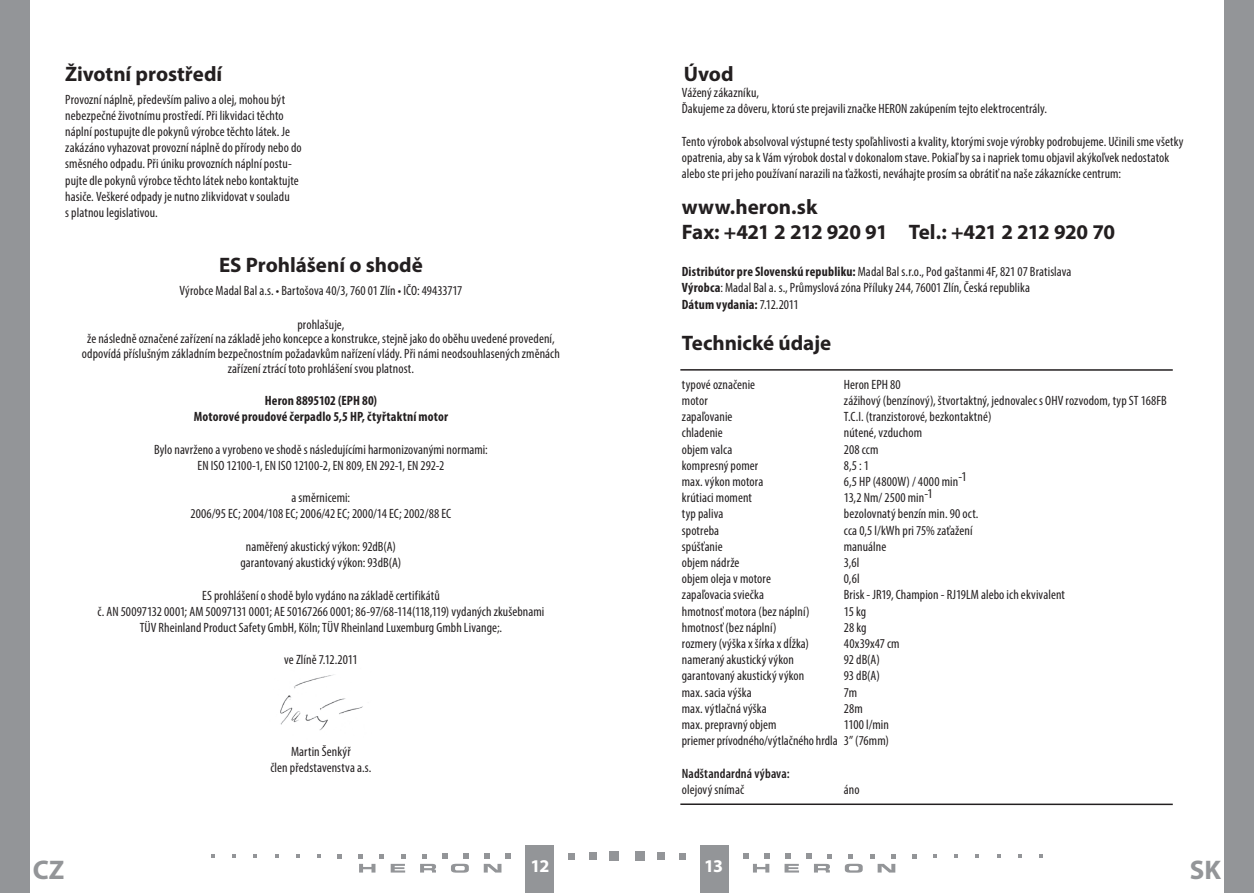
<style>
.page{position:relative;width:1254px;height:893px;background:#fff}
.page>*{position:absolute;margin:0;border:0;box-sizing:border-box;transform-origin:0 0}
.t1{font:700 27px "Myriad Pro";color:#939598}
.oddíl{font:700 21px "Myriad Pro";letter-spacing:-.005em;color:#231f20}
.oddíl-2{font:700 21px "Myriad Pro";letter-spacing:-.035em;color:#231f20}
.Normální{font:700 21px "Myriad Pro";color:#231f20}
.t2{font:700 18px "Myriad Pro";color:#fff}
.Normální-2{font:condensed 13.5px/16.2px "Myriad Pro";letter-spacing:.005em;color:#231f20;text-align:center}
.Normální-3{font:700 condensed 13.5px "Myriad Pro";letter-spacing:.01em;color:#231f20}
.Normální-4{font:600 condensed 13.5px "Myriad Pro";letter-spacing:.01em;color:#231f20}
.s1{font-weight:700}
.s2{font-weight:400}
</style>
<div class="page">
<div style="left:700px;top:844px;width:28px;height:49px;background:#939598"></div>
<div style="left:525px;top:844px;width:29px;height:49px;background:#939598"></div>
<div style="left:1224px;top:0;width:30px;height:893px;background:#939598"></div>
<div style="left:635px;top:851px;width:10px;height:10px;background:#939598"></div>
<div style="left:657px;top:852px;width:8px;height:8px;background:#939598"></div>
<div style="left:679px;top:853px;width:7px;height:6px;background:#939598"></div>
<svg style="left:912px;top:854px;width:4px;height:4px"></svg>
<svg style="left:933px;top:854px;width:4px;height:4px"></svg>
<svg style="left:954px;top:854px;width:4px;height:4px"></svg>
<svg style="left:975px;top:854px;width:4px;height:4px"></svg>
<svg style="left:997px;top:854px;width:3px;height:4px"></svg>
<svg style="left:1018px;top:854px;width:3px;height:4px"></svg>
<svg style="left:1039px;top:854px;width:4px;height:4px"></svg>
<div style="left:609px;top:851px;width:9px;height:10px;background:#939598"></div>
<div style="left:589px;top:852px;width:8px;height:8px;background:#939598"></div>
<div style="left:568px;top:853px;width:7px;height:6px;background:#939598"></div>
<svg style="left:337px;top:854px;width:5px;height:4px"></svg>
<svg style="left:317px;top:854px;width:4px;height:4px"></svg>
<svg style="left:296px;top:854px;width:4px;height:4px"></svg>
<svg style="left:275px;top:854px;width:4px;height:4px"></svg>
<svg style="left:253px;top:854px;width:4px;height:4px"></svg>
<svg style="left:232px;top:854px;width:4px;height:4px"></svg>
<svg style="left:211px;top:854px;width:4px;height:4px"></svg>
<div style="left:0;top:0;width:30px;height:893px;background:#939598"></div>
<svg style="left:358px;top:853px;width:153px;height:20px"></svg>
<svg style="left:743px;top:853px;width:152px;height:20px"></svg>
<img style="left:280px;top:674px;width:83px;height:56px">
<hr style="left:680px;top:369px;width:493px;height:2px;background:#231f20">
<hr style="left:680px;top:803px;width:493px;height:2px;background:#231f20">
<p class="oddíl" style="left:65px;top:60px;width:159px">Životní prostředí</p>
<p class="Normální-2" style="left:65px;top:91px;width:238px;text-align:left">Provozní náplně, především palivo a olej, mohou být nebezpečné životnímu prostředí. Při likvidaci těchto náplní postupujte dle pokynů výrobce těchto látek. Je zakázáno vyhazovat provozní náplně do přírody nebo do směsného odpadu. Při úniku provozních náplní postu&shy;pujte dle pokynů výrobce těchto látek nebo kontaktujte hasiče. Veškeré odpady je nutno zlikvidovat v souladu<br>s platnou legislativou.</p>
<p class="oddíl" style="left:219px;top:252px;width:205px">ES Prohlášení o shodě</p>
<p class="Normální-2" style="left:179px;top:282px;width:284px">Výrobce Madal Bal a.s. • Bartošova 40/3, 760 01 Zlín • IČO: 49433717</p>
<p class="Normální-2" style="left:82px;top:317px;width:480px;line-height:14.7px">prohlašuje,<br>že následně označené zařízení na základě jeho koncepce akonstrukce, stejně jako do oběhu uvedené provedení, odpovídá příslušným základním bezpečnostním požadavkům nařízení vlády. Při námi neodsouhlasených změnách zařízení ztrácí toto prohlášení svou platnost.</p>
<p class="Normální-3" style="left:265px;top:392px;width:114px">Heron 8895102 (EPH 80)</p>
<p class="Normální-3" style="left:194px;top:408px;width:256px">Motorové proudové čerpadlo 5,5 HP, čtyřtaktní motor</p>
<p class="Normální-2" style="left:154px;top:441px;width:335px">Bylo navrženo a vyrobeno ve shodě s následujícími harmonizovanými normami:</p>
<p class="Normální-2" style="left:198px;top:457px;width:248px">EN ISO 12100-1, EN ISO 12100-2, EN 809, EN 292-1, EN 292-2</p>
<p class="Normální-2" style="left:292px;top:490px;width:60px">a směrnicemi:</p>
<p class="Normální-2" style="left:191px;top:506px;width:262px">2006/95 EC; 2004/108 EC; 2006/42 EC; 2000/14 EC; 2002/88 EC</p>
<p class="Normální-2" style="left:246px;top:538px;width:152px">naměřený akustický výkon: 92dB(A)</p>
<p class="Normální-2" style="left:240px;top:554px;width:162px">garantovaný akustický výkon: 93dB(A)</p>
<p class="Normální-2" style="left:97px;top:587px;width:448px">ES prohlášení o shodě bylo vydáno na základě certifikátů<br>č. AN 50097132 0001; AM 50097131 0001; AE 50167266 0001; 86-97/68-114(118,119) vydaných zkušebnami<br>TÜV Rheinland Product Safety GmbH, Köln; TÜV Rheinland Luxemburg Gmbh Livange;.</p>
<p class="Normální-2" style="left:284px;top:652px;width:75px">ve Zlíně 7.12.2011</p>
<p class="Normální-2" style="left:270px;top:743px;width:103px">Martin Šenkýř<br>člen představenstva a.s.</p>
<p class="Normální" style="left:684px;top:60px;width:51px">Úvod</p>
<p class="Normální-2" style="left:682px;top:85px;width:79px">Vážený zákazníku,</p>
<p class="Normální-2" style="left:682px;top:101px;width:367px">Ďakujeme za dôveru, ktorú ste prejavili značke HERON zakúpením tejto elektrocentrály.</p>
<p class="Normální-2" style="left:682px;top:133px;width:503px;text-align:left">Tento výrobok absolvoval výstupné testy spoľahlivosti a kvality, ktorými svoje výrobky podrobujeme. Učinili sme všetky opatrenia, aby sa k Vám výrobok dostal v dokonalom stave. Pokiaľ by sa i napriek tomu objavil akýkoľvek nedostatok alebo ste pri jeho používaní narazili na ťažkosti, neváhajte prosím sa obrátiť na naše zákaznícke centrum:</p>
<p class="oddíl" style="left:682px;top:193px;width:137px">www.heron.sk</p>
<p class="oddíl-2" style="left:682px;top:218px;width:435px">Fax: +421 2 212 920 91 Tel.: +421 2 212 920 70</p>
<p class="Normální-2" style="left:682px;top:263px;width:391px"><span class="s1">Distribútor pre Slovenskú republiku:</span> Madal Bal s.r.o., Pod gaštanmi 4F, 821 07 Bratislava</p>
<p class="Normální-2" style="left:682px;top:280px;width:350px"><span class="s1">Výrobca</span>: Madal Bal a. s., Průmyslová zóna Příluky 244, 76001 Zlín, Česká republika</p>
<p class="Normální-3" style="left:682px;top:296px;width:118px">Dátum vydania: <span class="s2">7.12.2011</span></p>
<p class="oddíl" style="left:682px;top:329px;width:151px">Technické údaje</p>
<p class="Normální-2" style="left:682px;top:376px;width:75px">typové označenie</p>
<p class="Normální-2" style="left:844px;top:376px;width:58px">Heron EPH 80</p>
<p class="Normální-2" style="left:682px;top:392px;width:27px">motor</p>
<p class="Normální-2" style="left:844px;top:392px;width:324px">zážihový (benzínový), štvortaktný, jednovalec s OHV rozvodom, typ ST 168FB</p>
<p class="Normální-2" style="left:682px;top:408px;width:52px">zapaľovanie</p>
<p class="Normální-2" style="left:844px;top:408px;width:149px">T.C.I. (tranzistorové, bezkontaktné)</p>
<p class="Normální-2" style="left:682px;top:425px;width:42px">chladenie</p>
<p class="Normální-2" style="left:844px;top:425px;width:80px">nútené, vzduchom</p>
<p class="Normální-2" style="left:682px;top:441px;width:52px">objem valca</p>
<p class="Normální-2" style="left:844px;top:441px;width:36px">208 ccm</p>
<p class="Normální-2" style="left:682px;top:457px;width:78px">kompresný pomer</p>
<p class="Normální-2" style="left:844px;top:457px;width:27px">8,5 : 1</p>
<p class="Normální-2" style="left:682px;top:473px;width:83px">max. výkon motora</p>
<p class="Normální-2" style="left:844px;top:473px;width:124px">6,5 HP (4800W) / 4000 min-1</p>
<p class="Normální-2" style="left:682px;top:489px;width:72px">krútiaci moment</p>
<p class="Normální-2" style="left:844px;top:489px;width:90px">13,2 Nm/ 2500 min-1</p>
<p class="Normální-2" style="left:682px;top:506px;width:43px">typ paliva</p>
<p class="Normální-2" style="left:844px;top:506px;width:136px">bezolovnatý benzín min. 90 oct.</p>
<p class="Normální-2" style="left:682px;top:522px;width:39px">spotreba</p>
<p class="Normální-2" style="left:844px;top:522px;width:130px">cca 0,5 l/kWh pri 75% zaťažení</p>
<p class="Normální-2" style="left:682px;top:538px;width:42px">spúšťanie</p>
<p class="Normální-2" style="left:844px;top:538px;width:44px">manuálne</p>
<p class="Normální-2" style="left:682px;top:554px;width:59px">objem nádrže</p>
<p class="Normální-2" style="left:844px;top:554px;width:17px">3,6l</p>
<p class="Normální-2" style="left:682px;top:570px;width:91px">objem oleja v motore</p>
<p class="Normální-2" style="left:844px;top:570px;width:17px">0,6l</p>
<p class="Normální-2" style="left:682px;top:587px;width:84px">zapaľovacia sviečka</p>
<p class="Normální-2" style="left:844px;top:587px;width:223px">Brisk - JR19, Champion - RJ19LM alebo ich ekvivalent</p>
<p class="Normální-2" style="left:682px;top:603px;width:129px">hmotnosť motora (bez náplní)</p>
<p class="Normální-2" style="left:844px;top:603px;width:24px">15 kg</p>
<p class="Normální-2" style="left:682px;top:619px;width:96px">hmotnosť (bez náplní)</p>
<p class="Normální-2" style="left:844px;top:619px;width:24px">28 kg</p>
<p class="Normální-2" style="left:682px;top:635px;width:129px">rozmery (výška x šírka x dĺžka)</p>
<p class="Normální-2" style="left:844px;top:635px;width:57px">40x39x47 cm</p>
<p class="Normální-2" style="left:682px;top:651px;width:113px">nameraný akustický výkon</p>
<p class="Normální-2" style="left:844px;top:651px;width:37px">92 dB(A)</p>
<p class="Normální-2" style="left:682px;top:668px;width:124px">garantovaný akustický výkon</p>
<p class="Normální-2" style="left:844px;top:668px;width:37px">93 dB(A)</p>
<p class="Normální-2" style="left:682px;top:684px;width:71px">max. sacia výška</p>
<p class="Normální-2" style="left:844px;top:684px;width:15px">7m</p>
<p class="Normální-2" style="left:682px;top:700px;width:86px">max. výtlačná výška</p>
<p class="Normální-2" style="left:844px;top:700px;width:20px">28m</p>
<p class="Normální-2" style="left:682px;top:716px;width:96px">max. prepravný objem</p>
<p class="Normální-2" style="left:844px;top:716px;width:47px">1100 l/min</p>
<p class="Normální-2" style="left:682px;top:732px;width:208px">priemer prívodného/výtlačného hrdla 3” (76mm)</p>
<p class="Normální-4" style="left:682px;top:766px;width:109px">Nadštandardná výbava:</p>
<p class="Normální-2" style="left:682px;top:781px;width:64px">olejový snímač</p>
<p class="Normální-2" style="left:844px;top:781px;width:17px">áno</p>
<h1 class="t1" style="left:33px;top:852px;width:33px">CZ</h1>
<h3 class="t2" style="left:531px;top:855px;width:20px">12</h3>
<h3 class="t2" style="left:704px;top:855px;width:20px">13</h3>
<p class="t1" style="left:1190px;top:852px;width:32px">SK</p>
</div>
